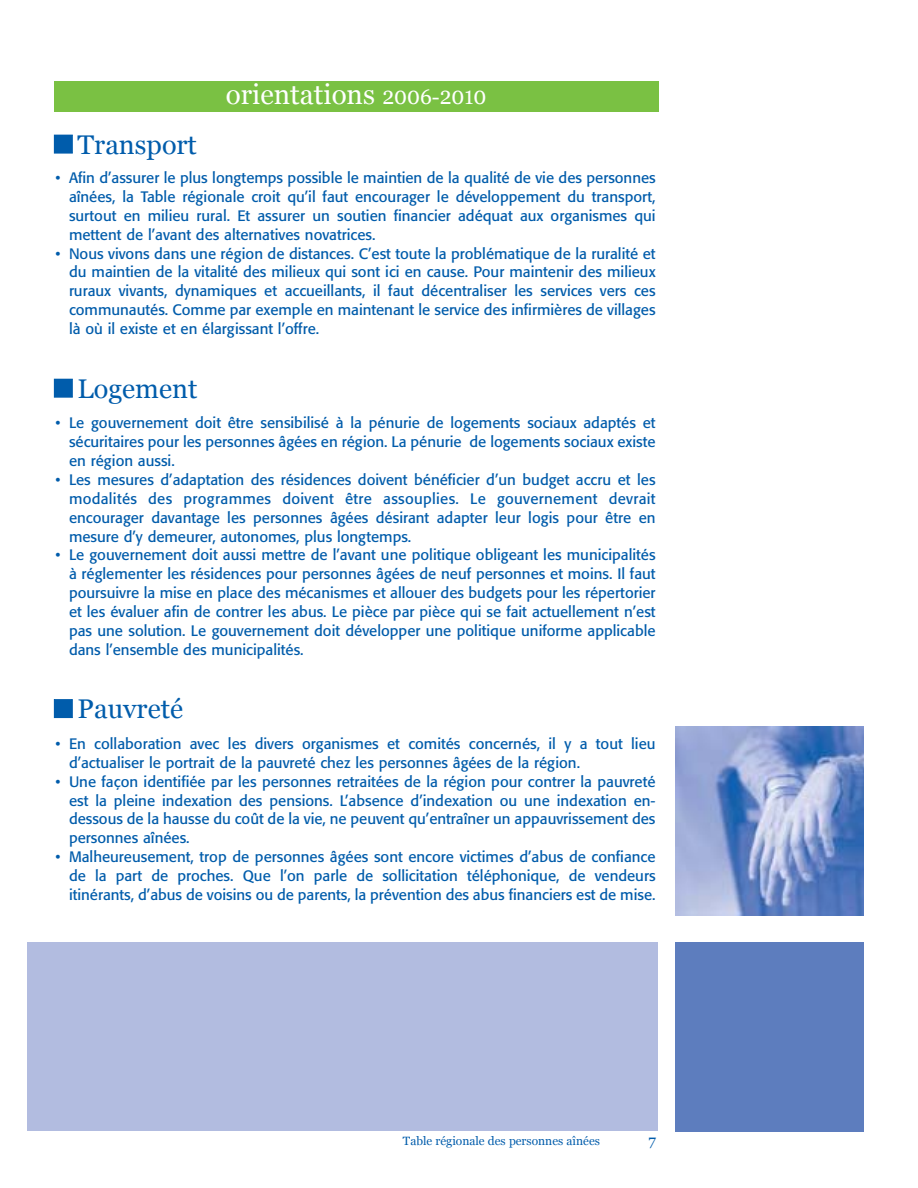
<style>
.page{position:relative;width:918px;height:1188px;background:#fff}
.page>*{position:absolute;margin:0;border:0;box-sizing:border-box;transform-origin:0 0}
.t1{font:27.75px "Georgia";color:#fff}
.t2{font:27px "Georgia";color:#005cab}
.t3{font:15px/18.9px "Formata";color:#005cab;text-align:justify}
.t4{font:15px "Georgia";color:#005cab}
.t5{font:12px "Georgia";color:#005cab}
.s1{font-size:21px}
</style>
<div class="page">
<img style="left:675px;top:727px;width:189px;height:188px">
<div style="left:675px;top:942px;width:189px;height:189px;background:#5d7dbe"></div>
<div style="left:27px;top:942px;width:630px;height:189px;background:#b2bce0"></div>
<div style="left:54px;top:135px;width:18px;height:18px;background:#005cab"></div>
<div style="left:54px;top:135px;width:19px;height:18px;border:1px solid #005cab"></div>
<div style="left:54px;top:379px;width:18px;height:18px;background:#005cab"></div>
<div style="left:54px;top:379px;width:19px;height:19px;border:1px solid #005cab"></div>
<div style="left:54px;top:700px;width:18px;height:18px;background:#005cab"></div>
<div style="left:54px;top:699px;width:19px;height:19px;border:1px solid #005cab"></div>
<div style="left:54px;top:81px;width:604px;height:30px;background:#7ac143"></div>
<h2 class="t2" style="left:78px;top:129px;width:121px">Transport</h2>
<h1 class="t1" style="left:226px;top:78px;width:262px">orientations <span class="s1">2006-2010</span></h1>
<p class="t3" style="left:69px;top:170px;width:588px;text-indent:-14px">• Afin d’assurer le plus longtemps possible le maintien de la qualité de vie des personnes aînées, la Table régionale croit qu’il faut encourager le développement du transport, surtout en milieu rural. Et assurer un soutien financier adéquat aux organismes qui mettent de l’avant des alternatives novatrices.</p>
<p class="t3" style="left:69px;top:245px;width:588px;text-indent:-14px">• Nous vivons dans une région de distances. C’est toute la problématique de la ruralité et du maintien de la vitalité des milieux qui sont ici en cause. Pour maintenir des milieux ruraux vivants, dynamiques et accueillants, il faut décentraliser les services vers ces communautés. Comme par exemple en maintenant le service des infirmières de villages là où il existe et en élargissant l’offre.</p>
<h2 class="t2" style="left:78px;top:373px;width:121px">Logement</h2>
<p class="t3" style="left:69px;top:415px;width:588px;text-indent:-14px">• Le gouvernement doit être sensibilisé à la pénurie de logements sociaux adaptés et sécuritaires pour les personnes âgées en région. La pénurie de logements sociaux existe en région aussi.</p>
<p class="t3" style="left:69px;top:471px;width:588px;text-indent:-14px">• Les mesures d’adaptation des résidences doivent bénéficier d’un budget accru et les modalités des programmes doivent être assouplies. Le gouvernement devrait encourager davantage les personnes âgées désirant adapter leur logis pour être en mesure d’y demeurer, autonomes, plus longtemps.</p>
<p class="t3" style="left:69px;top:547px;width:588px;text-indent:-13px">• Le gouvernement doit aussi mettre de l’avant une politique obligeant les municipalités à réglementer les résidences pour personnes âgées de neuf personnes et moins. Il faut poursuivre la mise en place des mécanismes et allouer des budgets pour les répertorier et les évaluer afin de contrer les abus. Le pièce par pièce qui se fait actuellement n’est pas une solution. Le gouvernement doit développer une politique uniforme applicable dans l’ensemble des municipalités.</p>
<h2 class="t2" style="left:78px;top:694px;width:107px">Pauvreté</h2>
<p class="t3" style="left:69px;top:735px;width:588px;text-indent:-13px">• En collaboration avec les divers organismes et comités concernés, il y a tout lieu d’actualiser le portrait de la pauvreté chez les personnes âgées de la région.</p>
<p class="t3" style="left:69px;top:773px;width:588px;text-indent:-13px">• Une façon identifiée par les personnes retraitées de la région pour contrer la pauvreté est la pleine indexation des pensions. L’absence d’indexation ou une indexation en&shy;dessous de la hausse du coût de la vie, ne peuvent qu’entraîner un appauvrissement des personnes aînées.</p>
<p class="t3" style="left:69px;top:849px;width:588px;text-indent:-14px">• Malheureusement, trop de personnes âgées sont encore victimes d’abus de confiance de la part de proches. Que l’on parle de sollicitation téléphonique, de vendeurs itinérants, d’abus de voisins ou de parents, la prévention des abus financiers est de mise.</p>
<p class="t5" style="left:403px;top:1134px;width:199px">Table régionale des personnes aînées</p>
<p class="t4" style="left:648px;top:1133px;width:9px">7</p>
</div>
